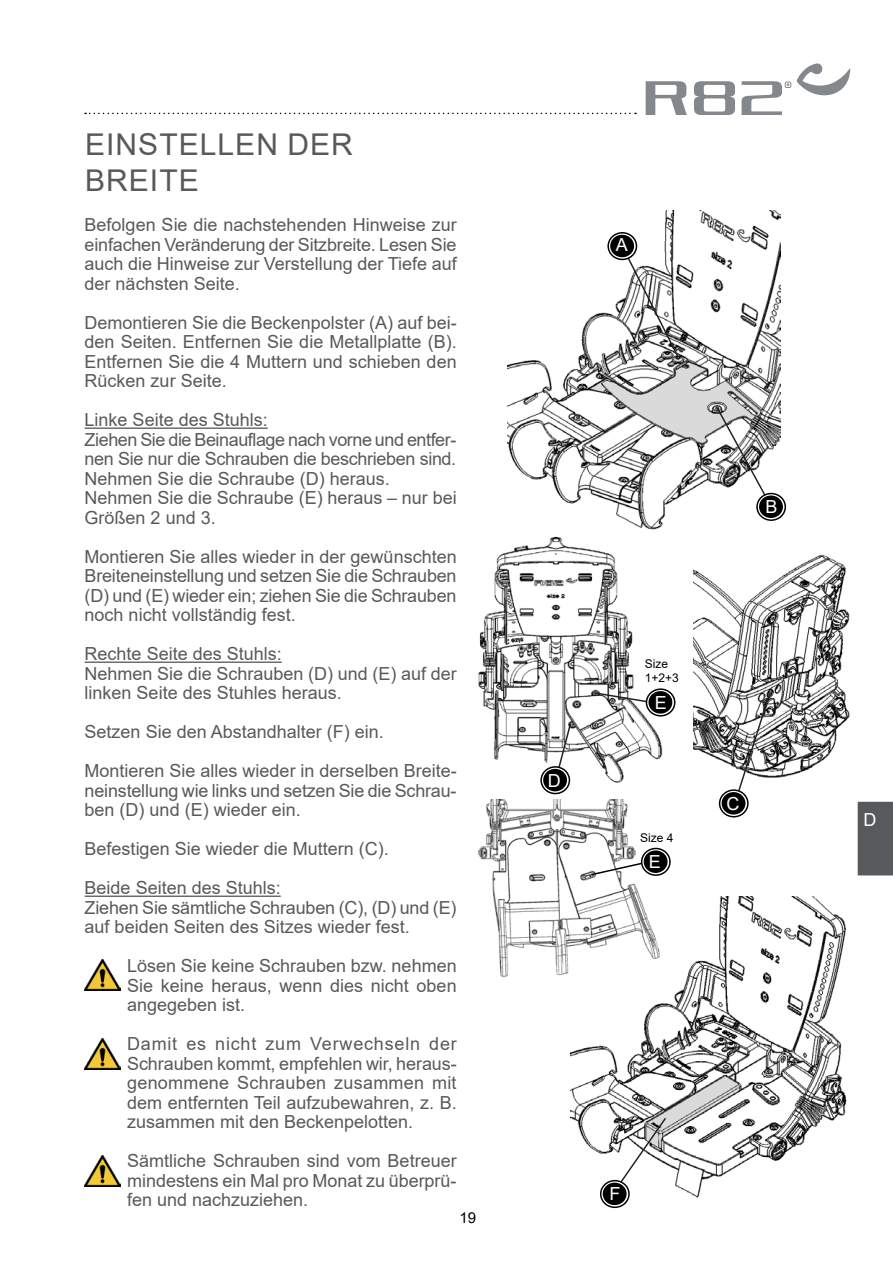
<style>
.page{position:relative;width:893px;height:1263px;background:#fff}
.page>*{position:absolute;margin:0;border:0;box-sizing:border-box;transform-origin:0 0}
.t1{font:30px/36px "Arial";letter-spacing:.035em;color:#58595b}
.t2{font:18px/19.5px "Arial";color:#58595b;text-align:justify}
.t3{font:18px "Arial";color:#fff}
.t4{font:15px "Arial";color:#000}
.t5{font:12px/14.4px "Arial";color:#000}
</style>
<div class="page">
<img style="left:508px;top:210px;width:272px;height:320px">
<img style="left:570px;top:897px;width:277px;height:312px">
<svg style="left:622px;top:247px;width:58px;height:112px"></svg>
<svg style="left:715px;top:406px;width:56px;height:98px"></svg>
<svg style="left:608px;top:233px;width:28px;height:26px"></svg>
<div style="left:607px;top:232px;width:30px;height:28px;border:2px solid #000;border-radius:50%"></div>
<div style="left:611px;top:235px;width:22px;height:21px;background:#000;border-radius:50%"></div>
<div style="left:610px;top:235px;width:24px;height:22px;border:2px solid #000;border-radius:50%"></div>
<svg style="left:757px;top:493px;width:28px;height:27px"></svg>
<div style="left:756px;top:493px;width:30px;height:28px;border:2px solid #000;border-radius:50%"></div>
<div style="left:760px;top:496px;width:22px;height:21px;background:#000;border-radius:50%"></div>
<div style="left:759px;top:495px;width:24px;height:23px;border:2px solid #000;border-radius:50%"></div>
<img style="left:694px;top:554px;width:156px;height:224px">
<svg style="left:734px;top:691px;width:37px;height:105px"></svg>
<svg style="left:720px;top:790px;width:28px;height:27px"></svg>
<div style="left:719px;top:789px;width:30px;height:28px;border:2px solid #000;border-radius:50%"></div>
<div style="left:722px;top:793px;width:23px;height:21px;background:#000;border-radius:50%"></div>
<div style="left:722px;top:792px;width:23px;height:22px;border:2px solid #000;border-radius:50%"></div>
<svg style="left:614px;top:1116px;width:53px;height:75px"></svg>
<svg style="left:601px;top:1181px;width:28px;height:26px"></svg>
<div style="left:600px;top:1180px;width:30px;height:28px;border:2px solid #000;border-radius:50%"></div>
<div style="left:603px;top:1183px;width:23px;height:21px;background:#000;border-radius:50%"></div>
<div style="left:603px;top:1182px;width:24px;height:23px;border:2px solid #000;border-radius:50%"></div>
<img style="left:478px;top:536px;width:185px;height:247px">
<svg style="left:553px;top:722px;width:19px;height:64px"></svg>
<svg style="left:541px;top:767px;width:28px;height:26px"></svg>
<div style="left:540px;top:766px;width:30px;height:28px;border:2px solid #000;border-radius:50%"></div>
<div style="left:544px;top:770px;width:22px;height:21px;background:#000;border-radius:50%"></div>
<div style="left:543px;top:769px;width:24px;height:22px;border:2px solid #000;border-radius:50%"></div>
<svg style="left:593px;top:691px;width:59px;height:14px"></svg>
<svg style="left:646px;top:689px;width:29px;height:27px"></svg>
<div style="left:646px;top:688px;width:29px;height:28px;border:2px solid #000;border-radius:50%"></div>
<div style="left:649px;top:692px;width:23px;height:21px;background:#000;border-radius:50%"></div>
<div style="left:648px;top:691px;width:24px;height:23px;border:2px solid #000;border-radius:50%"></div>
<img style="left:478px;top:800px;width:185px;height:180px">
<svg style="left:590px;top:861px;width:56px;height:15px"></svg>
<svg style="left:642px;top:848px;width:28px;height:27px"></svg>
<div style="left:641px;top:848px;width:30px;height:28px;border:2px solid #000;border-radius:50%"></div>
<div style="left:644px;top:851px;width:23px;height:21px;background:#000;border-radius:50%"></div>
<div style="left:644px;top:850px;width:23px;height:23px;border:2px solid #000;border-radius:50%"></div>
<div style="left:858px;top:802px;width:35px;height:73px;background:#58595b"></div>
<hr style="left:85px;top:427px;width:183px;height:2px;background:#58595b">
<hr style="left:85px;top:661px;width:197px;height:2px;background:#58595b">
<hr style="left:85px;top:895px;width:196px;height:2px;background:#58595b">
<img style="left:85px;top:959px;width:35px;height:32px">
<img style="left:85px;top:1038px;width:35px;height:31px">
<img style="left:85px;top:1155px;width:35px;height:31px">
<svg style="left:85px;top:113px;width:551px;height:1px"></svg>
<svg style="left:797px;top:63px;width:53px;height:33px"></svg>
<svg style="left:646px;top:81px;width:41px;height:33px"></svg>
<svg style="left:694px;top:81px;width:41px;height:33px"></svg>
<svg style="left:741px;top:81px;width:50px;height:33px"></svg>
<h1 class="t1" style="left:85px;top:126px;width:269px">EINSTELLEN DER<br>BREITE</h1>
<p class="t2" style="left:85px;top:215px;width:374px">Befolgen Sie die nachstehenden Hinweise zur einfachen Veränderung der Sitzbreite. Lesen Sie auch die Hinweise zur Verstellung der Tiefe auf der nächsten Seite.</p>
<p class="t2" style="left:85px;top:313px;width:374px">Demontieren Sie die Beckenpolster (A) auf bei&shy;den Seiten. Entfernen Sie die Metallplatte (B).<br>Entfernen Sie die 4 Muttern und schieben den Rücken zur Seite.</p>
<p class="t2" style="left:85px;top:410px;width:374px;text-align:left">Linke Seite des Stuhls:<br>Ziehen Sie die Beinauflage nach vorne und entfer&shy;nen Sie nur die Schrauben die beschrieben sind.<br>Nehmen Sie die Schraube (D) heraus.<br>Nehmen Sie die Schraube (E) heraus – nur bei Größen 2 und 3.</p>
<p class="t2" style="left:85px;top:546px;width:374px">Montieren Sie alles wieder in der gewünschten Breiteneinstellung und setzen Sie die Schrauben (D) und (E) wieder ein; ziehen Sie die Schrauben noch nicht vollständig fest.</p>
<p class="t2" style="left:85px;top:644px;width:374px;text-align:left">Rechte Seite des Stuhls:<br>Nehmen Sie die Schrauben (D) und (E) auf der linken Seite des Stuhles heraus.</p>
<p class="t2" style="left:85px;top:712px;width:374px;line-height:39px">Setzen Sie den Abstandhalter (F) ein.<br>Montieren Sie alles wieder in derselben Breite-</p>
<p class="t2" style="left:85px;top:780px;width:373px">neinstellung wie links und setzen Sie die Schrau&shy;ben (D) und (E) wieder ein.</p>
<p class="t2" style="left:85px;top:829px;width:306px;line-height:39px">Befestigen Sie wieder die Muttern (C).<br>Beide Seiten des Stuhls:</p>
<p class="t2" style="left:85px;top:897px;width:373px">Ziehen Sie sämtliche Schrauben (C), (D) und (E) auf beiden Seiten des Sitzes wieder fest.</p>
<p class="t2" style="left:127px;top:956px;width:331px">Lösen Sie keine Schrauben bzw. nehmen Sie keine heraus, wenn dies nicht oben angegeben ist.</p>
<p class="t2" style="left:127px;top:1034px;width:331px">Damit es nicht zum Verwechseln der Schrauben kommt, empfehlen wir, heraus&shy;genommene Schrauben zusammen mit dem entfernten Teil aufzubewahren, z. B. zusammen mit den Beckenpelotten.</p>
<p class="t2" style="left:127px;top:1151px;width:331px">Sämtliche Schrauben sind vom Betreuer mindestens ein Mal pro Monat zu überprü&shy;fen und nachzuziehen.</p>
<p class="t4" style="left:459px;top:1207px;width:18px">19</p>
<p class="t3" style="left:616px;top:233px;width:14px">A</p>
<p class="t3" style="left:548px;top:768px;width:14px">D</p>
<p class="t3" style="left:765px;top:494px;width:14px">B</p>
<p class="t5" style="left:645px;top:656px;width:36px">Size<br>1+2+3</p>
<p class="t3" style="left:655px;top:690px;width:14px">E</p>
<p class="t5" style="left:640px;top:830px;width:35px">Size 4</p>
<p class="t3" style="left:649px;top:849px;width:14px">E</p>
<p class="t3" style="left:726px;top:791px;width:14px">C</p>
<p class="t3" style="left:609px;top:1181px;width:12px">F</p>
<p class="t3" style="left:864px;top:807px;width:14px">D</p>
</div>
